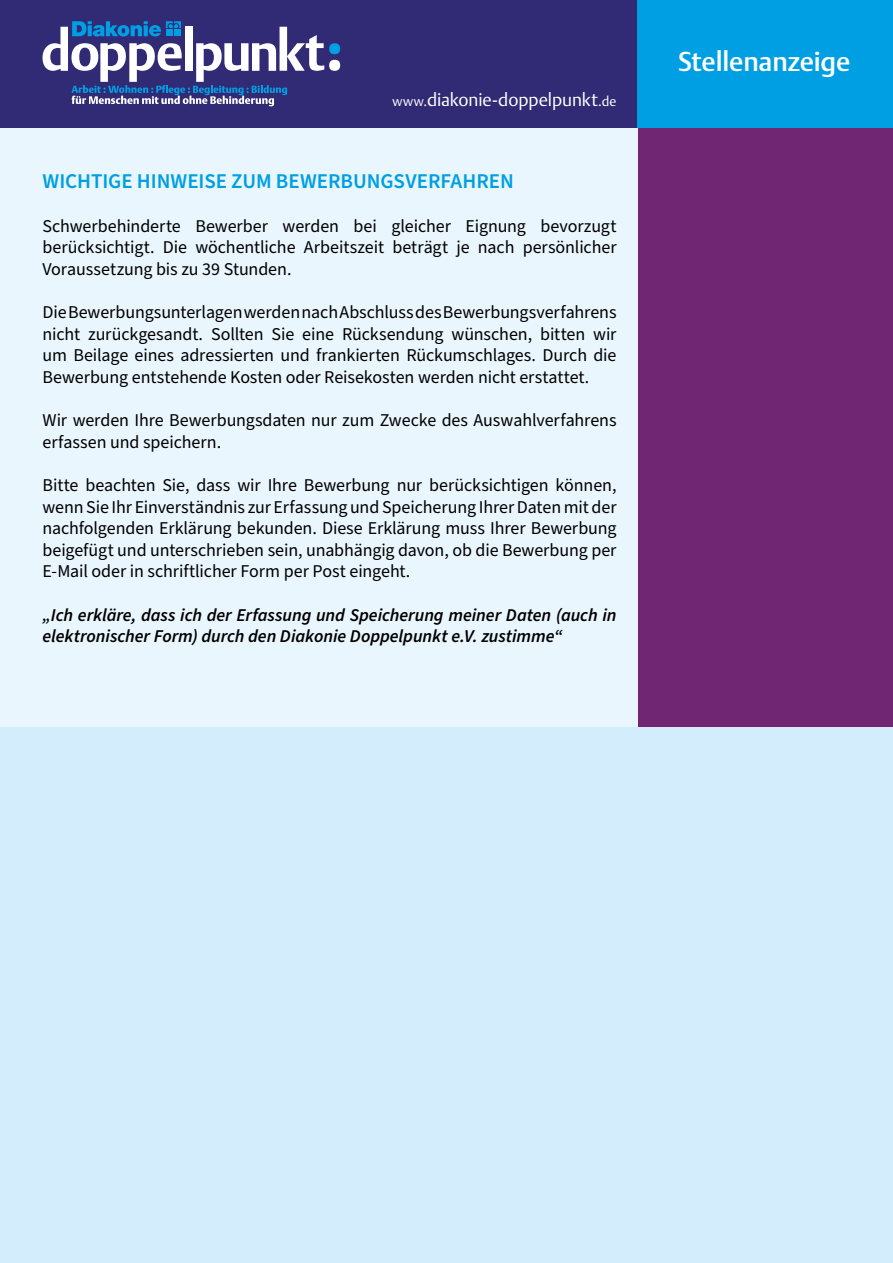
<style>
.page{position:relative;width:893px;height:1263px;background:#fff}
.page>*{position:absolute;margin:0;border:0;box-sizing:border-box;transform-origin:0 0}
.t1{font:500 27px "DTL Argo ST";letter-spacing:-.005em;color:#fff}
.t2{font:600 21px "Source Sans Pro";letter-spacing:-.005em;color:#009fe3}
.t3{font:18px/21.6px "Source Sans Pro";letter-spacing:-.005em;color:#000;text-align:justify}
.t4{font:italic 600 18px/21.6px "Source Sans Pro";letter-spacing:-.005em;color:#000}
.t5{font:300 18px "DTL Argo ST";letter-spacing:-.005em;color:#fff}
.s1{font-size:13.5px}
</style>
<div class="page">
<div style="left:0;top:0;width:638px;height:128px;background:#312a74"></div>
<div style="left:638px;top:128px;width:255px;height:637px;background:#702673"></div>
<div style="left:638px;top:0;width:255px;height:128px;background:#009fe3"></div>
<div style="left:0;top:128px;width:638px;height:637px;background:#eaf6fe"></div>
<div style="left:329px;top:43px;width:11px;height:11px;background:#009fe3;border-radius:50%"></div>
<div style="left:329px;top:60px;width:11px;height:11px;background:#fff;border-radius:50%"></div>
<svg style="left:43px;top:21px;width:281px;height:85px"></svg>
<div style="left:0;top:728px;width:893px;height:535px;background:#d4edfc"></div>
<p class="t5" style="left:393px;top:89px;width:225px"><span class="s1">www.</span>diakonie-doppelpunkt<span class="s1">.de</span></p>
<p class="t2" style="left:43px;top:167px;width:473px">WICHTIGE HINWEISE ZUM BEWERBUNGSVERFAHREN</p>
<p class="t3" style="left:43px;top:215px;width:576px">Schwerbehinderte Bewerber werden bei gleicher Eignung bevorzugt berücksichtigt. Die wöchentliche Arbeitszeit beträgt je nach persönlicher Voraussetzung bis zu 39 Stunden.</p>
<p class="t3" style="left:43px;top:302px;width:576px">Die Bewerbungsunterlagen werden nach Abschluss des Bewerbungsverfahrens nicht zurückgesandt. Sollten Sie eine Rücksendung wünschen, bitten wir um Beilage eines adressierten und frankierten Rückumschlages. Durch die Bewerbung entstehende Kosten oder Reisekosten werden nicht erstattet.</p>
<p class="t3" style="left:43px;top:410px;width:576px">Wir werden Ihre Bewerbungsdaten nur zum Zwecke des Auswahlverfahrens erfassen und speichern.</p>
<p class="t3" style="left:43px;top:475px;width:576px">Bitte beachten Sie, dass wir Ihre Bewerbung nur berücksichtigen können, wenn Sie Ihr Einverständnis zur Erfassung und Speicherung Ihrer Daten mit der nachfolgenden Erklärung bekunden. Diese Erklärung muss Ihrer Bewerbung beigefügt und unterschrieben sein, unabhängig davon, ob die Bewerbung per E-Mail oder in schriftlicher Form per Post eingeht.</p>
<p class="t4" style="left:43px;top:604px;width:576px">„Ich erkläre, dass ich der Erfassung und Speicherung meiner Daten (auch in elektronischer Form) durch den Diakonie Doppelpunkt e.V. zustimme“</p>
<h1 class="t1" style="left:678px;top:46px;width:174px">Stellenanzeige</h1>
</div>
